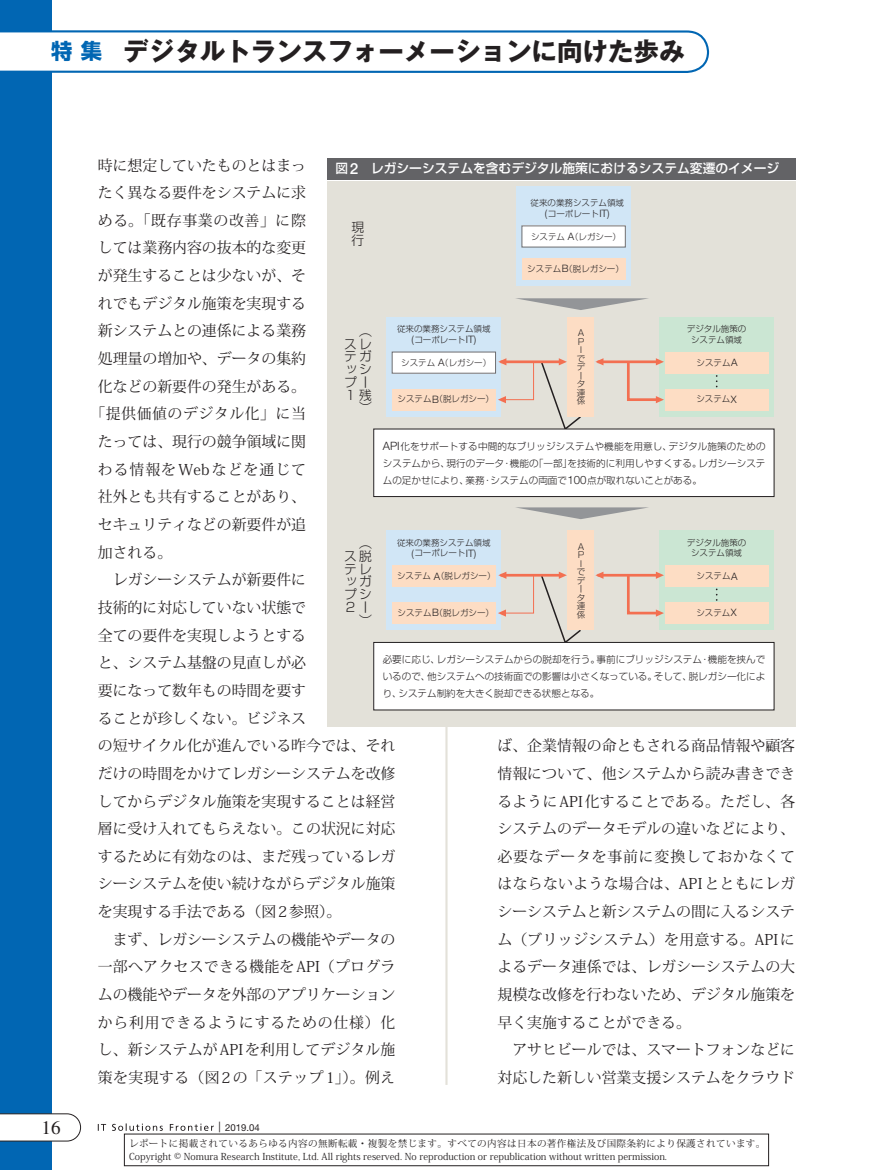
<style>
.page{position:relative;width:893px;height:1170px;background:#fff}
.page>*{position:absolute;margin:0;border:0;box-sizing:border-box;transform-origin:0 0}
.t1{font:700 25.5px "Gothic MB101 Pro";color:#231f20}
.t2{font:19.2px "Times LT Std";color:#231f20}
.t3{font:14.85px/27.6px "Koz Min Std";color:#231f20}
.t4{font:14.85px "Koz Min Std";letter-spacing:.02em;color:#231f20}
.t5{font:14.85px "Koz Min Std";letter-spacing:.03em;color:#231f20}
.t6{font:14.85px "Koz Min Std";letter-spacing:.055em;color:#231f20}
.t7{font:14.85px "Koz Min Std";letter-spacing:.045em;color:#231f20}
.t8{font:14.85px "Koz Min Std";letter-spacing:.04em;color:#231f20}
.t9{font:14.85px "Koz Min Std";letter-spacing:.065em;color:#231f20}
.t10{font:500 12.75px "Shin Go Pro";color:#fff}
.t11{font:300 12.75px/12.8px "Shin Go Pro";color:#231f20}
.t12{font:300 9.6px/17px "Shin Go Pro";color:#231f20;text-align:justify}
.t13{font:9.6px/12.8px "Koz Min Pro";color:#231f20}
.t14{font:9.6px "Helvetica Neue LT Std";color:#231f20}
.t15{font:300 8.55px/8.6px "Shin Go Pro";color:#231f20;text-align:center}
.s1{font-family:"Shin Go Pro";font-size:21.3px;color:#0166b3}
.s2{font-family:"Helvetica Neue LT Std";font-size:15.3px}
.s3{font-family:"Helvetica Neue LT Std";font-size:10.2px}
.s4{font-family:"Helvetica Neue LT Std";font-size:11.55px}
.s5{font-size:10.65px}
</style>
<div class="page">
<div style="left:0;top:0;width:51px;height:1169px;background:#0166b3"></div>
<svg style="left:0;top:1113px;width:81px;height:28px"></svg>
<svg style="left:98px;top:1124px;width:8px;height:6px"></svg>
<svg style="left:112px;top:1123px;width:51px;height:7px"></svg>
<svg style="left:170px;top:1123px;width:44px;height:7px"></svg>
<hr style="left:445px;top:489px;width:3px;height:595px;background:#e3e1d9">
<svg style="left:0;top:29px;width:710px;height:45px"></svg>
<div style="left:327px;top:158px;width:468px;height:21px;background:#636366"></div>
<div style="left:327px;top:181px;width:468px;height:545px;background:#e3e1d9"></div>
<div style="left:516px;top:187px;width:115px;height:99px;background:#d1e6f6"></div>
<div style="left:522px;top:226px;width:103px;height:21px;background:#fff"></div>
<div style="left:522px;top:225px;width:104px;height:22px;border:1px solid #6c6d70"></div>
<div style="left:522px;top:258px;width:103px;height:22px;background:#fdddc4"></div>
<div style="left:386px;top:317px;width:115px;height:100px;background:#d1e6f6"></div>
<div style="left:568px;top:317px;width:26px;height:100px;background:#fdddc4"></div>
<div style="left:392px;top:352px;width:104px;height:21px;background:#fff"></div>
<div style="left:392px;top:389px;width:104px;height:21px;background:#fdddc4"></div>
<div style="left:659px;top:317px;width:115px;height:100px;background:#cbe6d3"></div>
<div style="left:665px;top:352px;width:103px;height:21px;background:#fdddc4"></div>
<div style="left:665px;top:389px;width:103px;height:21px;background:#fdddc4"></div>
<div style="left:374px;top:429px;width:400px;height:67px;background:#fff"></div>
<svg style="left:516px;top:298px;width:132px;height:12px"></svg>
<svg style="left:516px;top:507px;width:132px;height:12px"></svg>
<svg style="left:716px;top:376px;width:2px;height:12px"></svg>
<div style="left:386px;top:530px;width:115px;height:100px;background:#d1e6f6"></div>
<div style="left:568px;top:530px;width:26px;height:100px;background:#fdddc4"></div>
<div style="left:392px;top:565px;width:104px;height:21px;background:#fdddc4"></div>
<div style="left:392px;top:602px;width:104px;height:21px;background:#fdddc4"></div>
<div style="left:659px;top:530px;width:115px;height:100px;background:#cbe6d3"></div>
<div style="left:665px;top:565px;width:103px;height:21px;background:#fdddc4"></div>
<div style="left:665px;top:602px;width:103px;height:21px;background:#fdddc4"></div>
<div style="left:374px;top:642px;width:400px;height:68px;background:#fff"></div>
<div style="left:373px;top:642px;width:401px;height:68px;border:1px solid #231f20"></div>
<svg style="left:716px;top:589px;width:2px;height:12px"></svg>
<hr style="left:500px;top:360px;width:62px;height:3px;background:#f36f51">
<svg style="left:540px;top:358px;width:43px;height:72px"></svg>
<hr style="left:598px;top:360px;width:61px;height:3px;background:#f36f51">
<svg style="left:595px;top:358px;width:8px;height:7px"></svg>
<svg style="left:626px;top:358px;width:38px;height:45px"></svg>
<svg style="left:498px;top:358px;width:36px;height:45px"></svg>
<hr style="left:500px;top:574px;width:62px;height:2px;background:#f36f51">
<svg style="left:540px;top:571px;width:43px;height:73px"></svg>
<hr style="left:598px;top:574px;width:61px;height:2px;background:#f36f51">
<svg style="left:595px;top:572px;width:8px;height:6px"></svg>
<svg style="left:626px;top:571px;width:38px;height:45px"></svg>
<svg style="left:498px;top:571px;width:36px;height:45px"></svg>
<h1 class="t1" style="left:51px;top:30px;width:635px"><span class="s1">特集</span> デジタルトランスフォーメーションに向けた歩み</h1>
<p class="t3" style="left:98px;top:151px;width:210px">時に想定していたものとはまっ</p>
<p class="t3" style="left:98px;top:179px;width:210px">たく異なる要件をシステムに求</p>
<p class="t7" style="left:98px;top:211px;width:210px">める。「既存事業の改善」に際</p>
<p class="t3" style="left:98px;top:234px;width:210px">しては業務内容の抜本的な変更</p>
<p class="t3" style="left:98px;top:262px;width:210px">が発生することは少ないが、そ</p>
<p class="t3" style="left:98px;top:289px;width:210px">れでもデジタル施策を実現する</p>
<p class="t3" style="left:98px;top:317px;width:210px">新システムとの連係による業務</p>
<p class="t3" style="left:98px;top:345px;width:210px">処理量の増加や、データの集約</p>
<p class="t3" style="left:98px;top:372px;width:210px">化などの新要件の発生がある。</p>
<p class="t8" style="left:90px;top:404px;width:217px">「提供価値のデジタル化」に当</p>
<p class="t3" style="left:98px;top:428px;width:210px">たっては、現行の競争領域に関</p>
<p class="t9" style="left:98px;top:460px;width:210px">わる情報をWebなどを通じて</p>
<p class="t3" style="left:98px;top:483px;width:210px">社外とも共有することがあり、</p>
<p class="t3" style="left:98px;top:511px;width:210px">セキュリティなどの新要件が追</p>
<p class="t3" style="left:98px;top:538px;width:76px">加される。</p>
<p class="t3" style="left:98px;top:566px;width:210px">　レガシーシステムが新要件に</p>
<p class="t3" style="left:98px;top:593px;width:210px">技術的に対応していない状態で</p>
<p class="t3" style="left:98px;top:621px;width:210px">全ての要件を実現しようとする</p>
<p class="t3" style="left:98px;top:649px;width:210px">と、システム基盤の見直しが必</p>
<p class="t3" style="left:98px;top:676px;width:210px">要になって数年もの時間を要す</p>
<p class="t3" style="left:98px;top:704px;width:210px">ることが珍しくない。ビジネス</p>
<p class="t3" style="left:98px;top:732px;width:299px">の短サイクル化が進んでいる昨今では、それ</p>
<p class="t3" style="left:98px;top:759px;width:299px">だけの時間をかけてレガシーシステムを改修</p>
<p class="t3" style="left:98px;top:787px;width:299px">してからデジタル施策を実現することは経営</p>
<p class="t3" style="left:98px;top:815px;width:299px">層に受け入れてもらえない。この状況に対応</p>
<p class="t3" style="left:98px;top:842px;width:299px">するために有効なのは、まだ残っているレガ</p>
<p class="t3" style="left:98px;top:870px;width:299px">シーシステムを使い続けながらデジタル施策</p>
<p class="t3" style="left:98px;top:897px;width:245px">を実現する手法である（図2参照）。</p>
<p class="t3" style="left:98px;top:925px;width:299px">　まず、レガシーシステムの機能やデータの</p>
<p class="t4" style="left:98px;top:957px;width:299px">一部へアクセスできる機能をAPI（プログラ</p>
<p class="t3" style="left:98px;top:980px;width:299px">ムの機能やデータを外部のアプリケーション</p>
<p class="t6" style="left:98px;top:1012px;width:299px">から利用できるようにするための仕様）化</p>
<p class="t3" style="left:98px;top:1036px;width:299px">し、新システムがAPIを利用してデジタル施</p>
<p class="t5" style="left:98px;top:1068px;width:299px">策を実現する（図2の「ステップ1」）。例え</p>
<p class="t10" style="left:335px;top:158px;width:445px">図<span class="s2">2</span> レガシーシステムを含むデジタル施策におけるシステム変遷のイメージ</p>
<p class="t15" style="left:531px;top:197px;width:95px;line-height:10.6px">従来の業務システム領域<span class="s3">(</span>コーポレート<span class="s3">IT)</span></p>
<p class="t15" style="left:531px;top:231px;width:92px">システム <span class="s3">A</span>（レガシー）</p>
<p class="t15" style="left:527px;top:263px;width:98px">システム<span class="s3">B</span>（脱レガシー）</p>
<p class="t11" style="left:352px;top:219px;width:14px">現行</p>
<p class="t15" style="left:687px;top:323px;width:61px;line-height:10.6px">デジタル施策のシステム領域</p>
<p class="t15" style="left:697px;top:357px;width:42px">システム<span class="s3">A</span></p>
<p class="t15" style="left:696px;top:393px;width:42px">システム<span class="s3">X</span></p>
<p class="t15" style="left:397px;top:323px;width:95px;line-height:10.6px">従来の業務システム領域<span class="s3">(</span>コーポレート<span class="s3">IT)</span></p>
<p class="t15" style="left:401px;top:357px;width:92px">システム <span class="s3">A</span>（レガシー）</p>
<p class="t15" style="left:398px;top:393px;width:98px">システム<span class="s3">B</span>（脱レガシー）</p>
<p class="t15" style="left:577px;top:328px;width:10px;text-align:left">Ａ<br>Ｐ<br>Ｉでデータ連係</p>
<p class="t11" style="left:359px;top:323px;width:14px">（</p>
<p class="t11" style="left:344px;top:336px;width:28px">スレ</p>
<p class="t11" style="left:344px;top:348px;width:29px">テガ</p>
<p class="t11" style="left:344px;top:361px;width:28px">ッシ</p>
<p class="t11" style="left:344px;top:374px;width:23px">プー</p>
<p class="t11" style="left:359px;top:387px;width:14px">残</p>
<p class="t11" style="left:359px;top:399px;width:14px">）</p>
<p class="t11" style="left:344px;top:387px;width:9px">１</p>
<p class="t12" style="left:383px;top:436px;width:384px"><span class="s4">API</span>化をサポートする中間的なブリッジシステムや機能を用意し、デジタル施策のためのシステムから、現行のデータ・機能の「一部」を技術的に利用しやすくする。レガシーシステムの足かせにより、業務・システムの両面で<span class="s4">100</span>点が取れないことがある。</p>
<p class="t15" style="left:687px;top:536px;width:61px;line-height:10.6px">デジタル施策のシステム領域</p>
<p class="t15" style="left:697px;top:570px;width:42px">システム<span class="s3">A</span></p>
<p class="t15" style="left:696px;top:607px;width:42px">システム<span class="s3">X</span></p>
<p class="t15" style="left:397px;top:536px;width:95px;line-height:10.6px">従来の業務システム領域<span class="s3">(</span>コーポレート<span class="s3">IT)</span></p>
<p class="t15" style="left:397px;top:570px;width:100px">システム <span class="s3">A</span>（脱レガシー）</p>
<p class="t15" style="left:398px;top:607px;width:98px">システム<span class="s3">B</span>（脱レガシー）</p>
<p class="t15" style="left:577px;top:541px;width:10px;text-align:left">Ａ<br>Ｐ<br>Ｉでデータ連係</p>
<p class="t12" style="left:383px;top:649px;width:384px">必要に応じ、レガシーシステムからの脱却を行う。事前にブリッジシステム・機能を挟んでいるので、他システムへの技術面での影響は小さくなっている。そして、脱レガシー化により、システム制約を大きく脱却できる状態となる。</p>
<p class="t11" style="left:359px;top:535px;width:14px">（</p>
<p class="t11" style="left:344px;top:548px;width:29px">ス脱</p>
<p class="t11" style="left:344px;top:561px;width:28px">テレ</p>
<p class="t11" style="left:344px;top:573px;width:29px">ッガ</p>
<p class="t11" style="left:344px;top:586px;width:28px">プシ</p>
<p class="t11" style="left:344px;top:599px;width:23px">２ー</p>
<p class="t11" style="left:359px;top:612px;width:14px">）</p>
<p class="t3" style="left:497px;top:732px;width:299px">ば、企業情報の命ともされる商品情報や顧客情報について、他システムから読み書きできるようにAPI化することである。ただし、各システムのデータモデルの違いなどにより、必要なデータを事前に変換しておかなくてはならないような場合は、APIとともにレガシーシステムと新システムの間に入るシステム（ブリッジシステム）を用意する。APIによるデータ連係では、レガシーシステムの大規模な改修を行わないため、デジタル施策を早く実施することができる。<br>　アサヒビールでは、スマートフォンなどに対応した新しい営業支援システムをクラウド</p>
<p class="t2" style="left:41px;top:1116px;width:21px">16</p>
<p class="t14" style="left:218px;top:1121px;width:43px"><span class="s5">|</span> 2019.04</p>
<p class="t13" style="left:129px;top:1136px;width:638px">レポートに掲載されているあらゆる内容の無断転載・複製を禁じます。すべての内容は日本の著作権法及び国際条約により保護されています。<br>Copyright © Nomura Research Institute, Ltd. All rights reserved. No reproduction or republication without written permission.</p>
</div>
